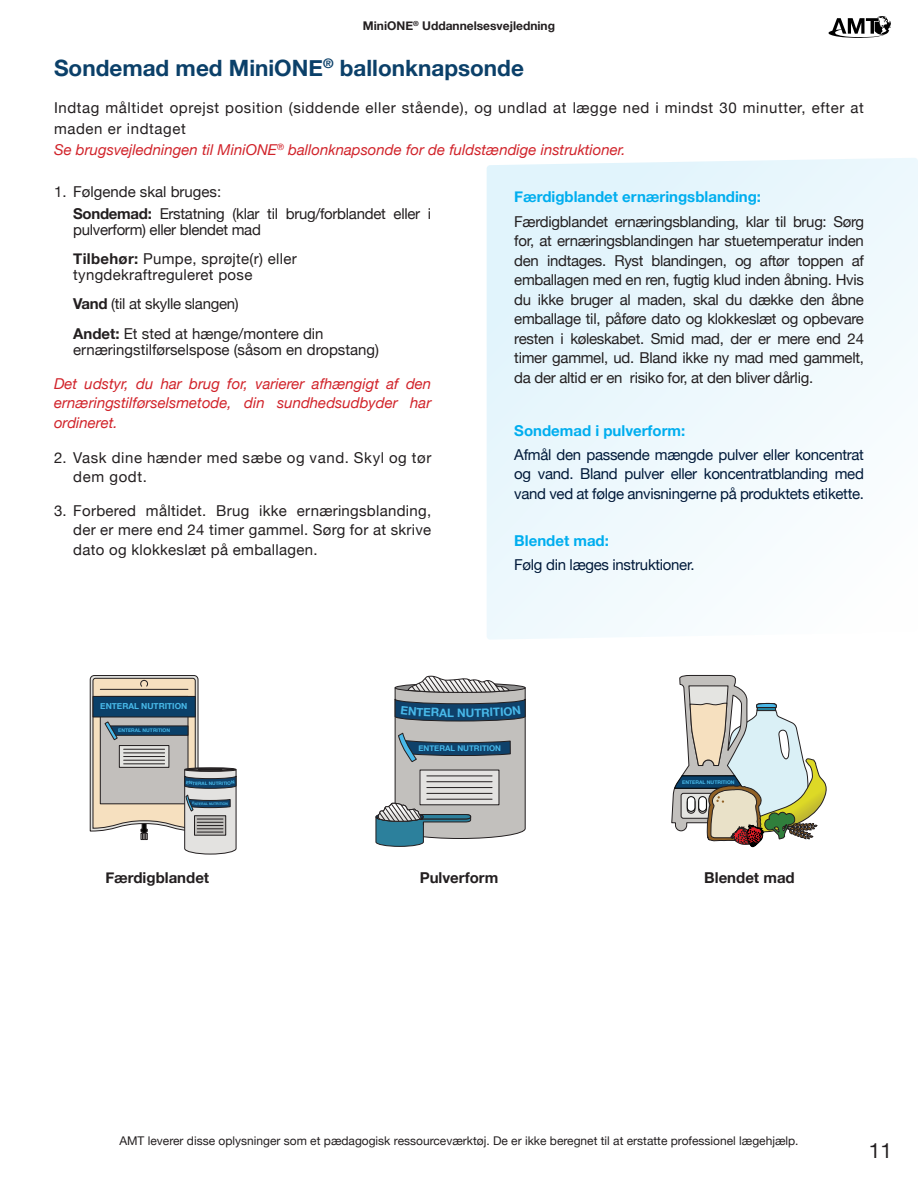
<style>
.page{position:relative;width:918px;height:1188px;background:#fff}
.page>*{position:absolute;margin:0;border:0;box-sizing:border-box;transform-origin:0 0}
.t1{font:700 22.5px "Helvetica Neue";color:#0b4069}
.t2{font:21px "Helvetica Neue";color:#231f20}
.t3{font:15px/19.5px "Helvetica Neue";letter-spacing:.02em;color:#231f20}
.t4{font:italic 15px/19.5px "Helvetica Neue";color:#d1232a;text-align:justify}
.t5{font:15px/19.5px "Helvetica Neue";letter-spacing:-.02em;color:#001939;text-align:justify}
.t6{font:15px/21px "Helvetica Neue";letter-spacing:.04em;color:#231f20}
.t7{font:15px/16.5px "Helvetica Neue";letter-spacing:-.02em;color:#231f20}
.t8{font:15px/16.5px "Helvetica Neue";color:#231f20}
.t9{font:700 15px "Helvetica Neue";color:#00aeef}
.t10{font:700 15px "Helvetica Neue";color:#231f20}
.t11{font:12px "Helvetica Neue";color:#231f20}
.t12{font:700 12px "Helvetica Neue";color:#231f20}
.t13{font:700 11.7px "Helvetica Neue";color:#48b9ea}
.t14{font:700 8.25px "Helvetica Neue";color:#48baea}
.t15{font:700 7.95px "Helvetica Neue";color:#48b9ea}
.t16{font:700 4.95px "Helvetica Neue";color:#48baea}
.t17{font:700 4.65px "Helvetica Neue";color:#48b9ea}
.t18{font:700 3.45px "Helvetica Neue";color:#48b9ea}
.s1{font-weight:700}
</style>
<div class="page">
<svg style="left:487px;top:158px;width:431px;height:482px;fill:#edf8fd"></svg>
<svg style="left:671px;top:675px;width:156px;height:172px"></svg>
<svg style="left:828px;top:16px;width:63px;height:22px"></svg>
<svg style="left:375px;top:675px;width:151px;height:172px"></svg>
<svg style="left:90px;top:675px;width:146px;height:179px"></svg>
<p class="t12" style="left:363px;top:16px;width:194px">MiniONE<sup>®</sup> Uddannelsesvejledning</p>
<p class="t1" style="left:54px;top:50px;width:471px">Sondemad med MiniONE<sup>®</sup> ballonknapsonde</p>
<p class="t6" style="left:54px;top:98px;width:811px">Indtag måltidet oprejst position (siddende eller stående), og undlad at lægge ned i mindst 30 minutter, efter at maden er indtaget</p>
<p class="t4" style="left:54px;top:141px;width:573px">Se brugsvejledningen til MiniONE<sup>®</sup> ballonknapsonde for de fuldstændige instruktioner.</p>
<p class="t8" style="left:54px;top:184px;width:169px">1. Følgende skal bruges:</p>
<p class="t7" style="left:73px;top:206px;width:360px"><span class="s1">Sondemad:</span> Erstatning (klar til brug/forblandet eller i pulverform) eller blendet mad</p>
<p class="t3" style="left:73px;top:251px;width:225px;line-height:16.5px"><span class="s1">Tilbehør:</span> Pumpe, sprøjte(r) eller tyngdekraftreguleret pose</p>
<p class="t7" style="left:73px;top:296px;width:167px"><span class="s1">Vand</span> (til at skylle slangen)</p>
<p class="t8" style="left:73px;top:326px;width:307px"><span class="s1">Andet:</span> Et sted at hænge/montere din ernæringstilførselspose (såsom en dropstang)</p>
<p class="t4" style="left:54px;top:375px;width:379px">Det udstyr, du har brug for, varierer afhængigt af den ernæringstilførselsmetode, din sundhedsudbyder har ordineret.</p>
<p class="t6" style="left:54px;top:448px;width:379px">2. Vask dine hænder med sæbe og vand. Skyl og tør</p>
<p class="t3" style="left:54px;top:502px;width:379px">3. Forbered måltidet. Brug ikke ernæringsblanding,</p>
<p class="t3" style="left:73px;top:468px;width:75px">dem godt.</p>
<p class="t3" style="left:73px;top:521px;width:360px">der er mere end 24 timer gammel. Sørg for at skrive dato og klokkeslæt på emballagen.</p>
<p class="t9" style="left:514px;top:185px;width:248px">Færdigblandet ernæringsblanding:</p>
<p class="t3" style="left:514px;top:212px;width:351px;text-align:justify">Færdigblandet ernæringsblanding, klar til brug: Sørg for, at ernæringsblandingen har stuetemperatur inden den indtages. Ryst blandingen, og aftør toppen af emballagen med en ren, fugtig klud inden åbning. Hvis du ikke bruger al maden, skal du dække den åbne emballage til, påføre dato og klokkeslæt og opbevare resten i køleskabet. Smid mad, der er mere end 24 timer gammel, ud. Bland ikke ny mad med gammelt, da der altid er en risiko for, at den bliver dårlig.</p>
<p class="t9" style="left:514px;top:419px;width:173px">Sondemad i pulverform:</p>
<p class="t5" style="left:514px;top:446px;width:351px">Afmål den passende mængde pulver eller koncentrat og vand. Bland pulver eller koncentratblanding med vand ved at følge anvisningerne på produktets etikette.</p>
<p class="t9" style="left:514px;top:529px;width:96px">Blendet mad:</p>
<p class="t5" style="left:514px;top:556px;width:182px">Følg din læges instruktioner.</p>
<p class="t14" style="left:100px;top:700px;width:89px">ENTERAL NUTRITION</p>
<p class="t16" style="left:118px;top:727px;width:53px">ENTERAL NUTRITION</p>
<p class="t17" style="left:209px;top:780px;width:9px">NU</p>
<p class="t18" style="left:209px;top:801px;width:7px">NU</p>
<p class="t13" style="left:457px;top:704px;width:10px">N</p>
<p class="t15" style="left:418px;top:742px;width:84px">ENTERAL NUTRITION</p>
<p class="t16" style="left:682px;top:778px;width:54px">ENTERAL NUTRITION</p>
<p class="t10" style="left:105px;top:866px;width:105px">Færdigblandet</p>
<p class="t10" style="left:420px;top:866px;width:80px">Pulverform</p>
<p class="t10" style="left:704px;top:866px;width:92px">Blendet mad</p>
<p class="t11" style="left:119px;top:1132px;width:681px">AMT leverer disse oplysninger som et pædagogisk ressourceværktøj. De er ikke beregnet til at erstatte professionel lægehjælp.</p>
<p class="t2" style="left:869px;top:1135px;width:25px">11</p>
</div>
